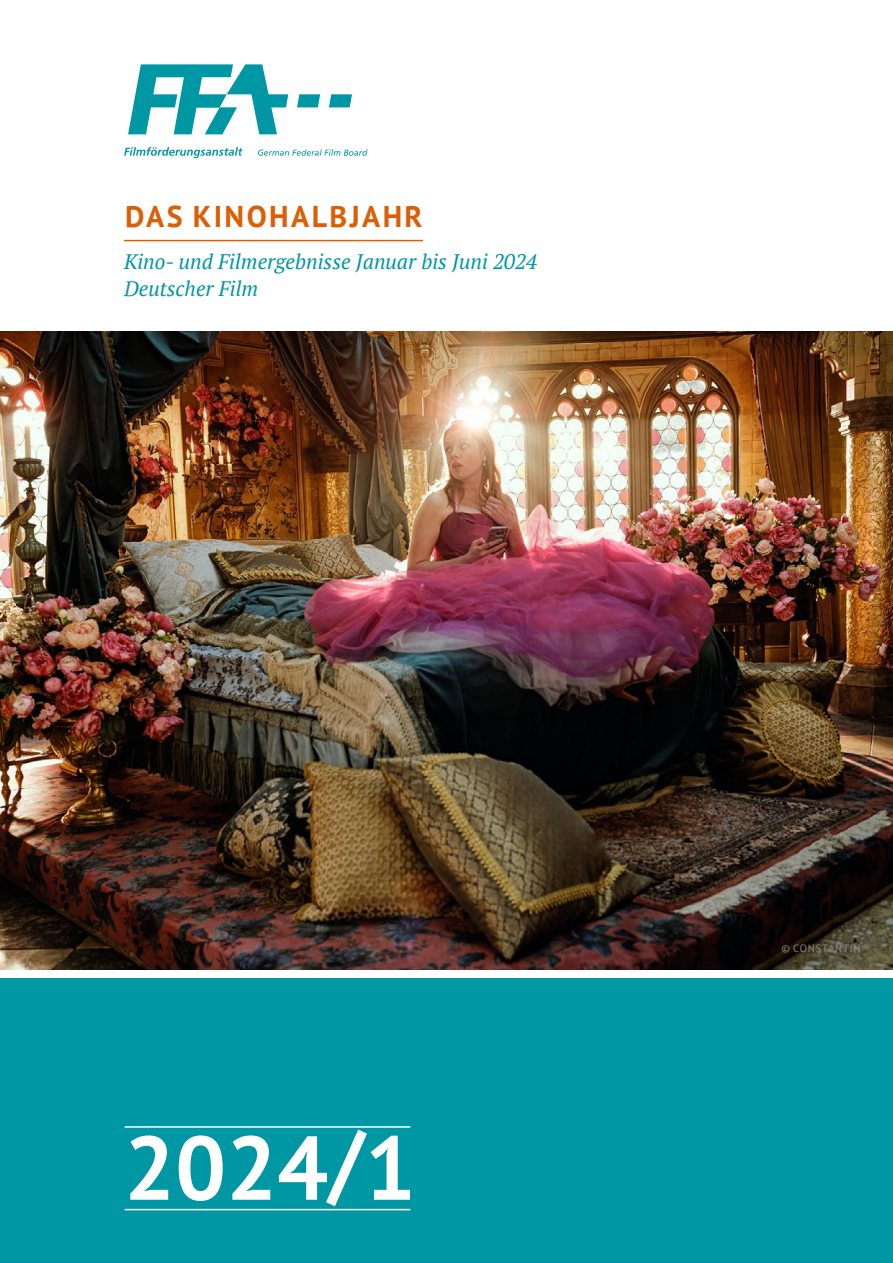
<style>
.page{position:relative;width:893px;height:1263px;background:#fff}
.page>*{position:absolute;margin:0;border:0;box-sizing:border-box;transform-origin:0 0}
.t1{font:700 90px "PT Sans";color:#fff}
.t2{font:700 30px "PT Sans";letter-spacing:.08em;color:#da5f06}
.t3{font:italic 21px/27px "PT Serif";color:#0097a4}
.t4{font:10.5px "PT Sans";letter-spacing:.08em;color:#878787}
</style>
<div class="page">
<div style="left:0;top:978px;width:893px;height:285px;background:#0097a4"></div>
<img style="left:0;top:332px;width:893px;height:637px">
<hr style="left:125px;top:1126px;width:285px;height:2px;background:#fff">
<hr style="left:125px;top:1209px;width:285px;height:1px;background:#fff">
<svg style="left:124px;top:147px;width:119px;height:11px"></svg>
<svg style="left:258px;top:149px;width:110px;height:7px"></svg>
<svg style="left:297px;top:94px;width:23px;height:13px"></svg>
<svg style="left:329px;top:94px;width:23px;height:13px"></svg>
<svg style="left:128px;top:64px;width:160px;height:70px"></svg>
<hr style="left:124px;top:240px;width:299px;height:1px;background:#da5f06">
<h2 class="t2" style="left:125px;top:197px;width:299px">DAS KINOHALBJAHR</h2>
<p class="t3" style="left:124px;top:248px;width:414px">Kino- und Filmergebnisse Januar bis Juni 2024<br>Deutscher Film</p>
<h1 class="t1" style="left:124px;top:1108px;width:293px">2024/1</h1>
<p class="t4" style="left:782px;top:941px;width:81px">© CONSTANTIN</p>
</div>
